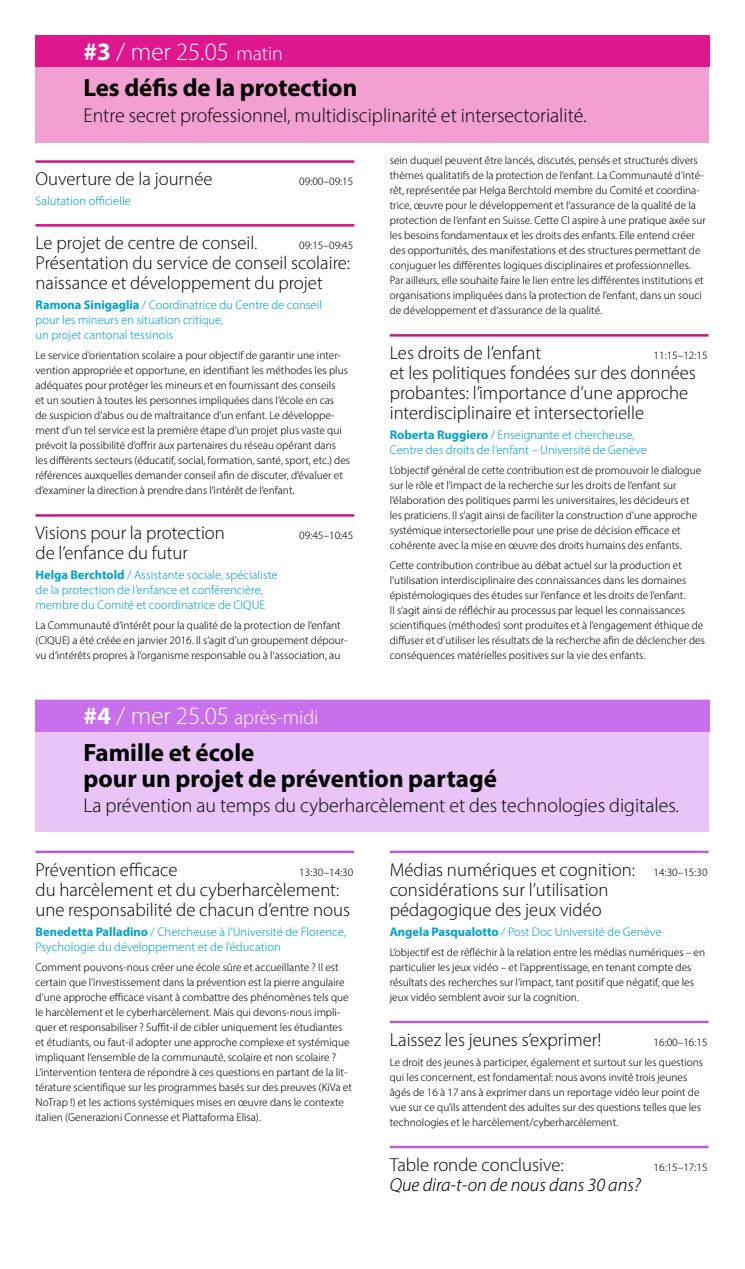
<style>
.page{position:relative;width:745px;height:1269px;background:#fff}
.page>*{position:absolute;margin:0;border:0;box-sizing:border-box;transform-origin:0 0}
.indice_h1{font:25px/26.2px "Myriad Variable Concept";color:#000}
.indice_h1-2{font:25px "Myriad Variable Concept";color:#fff}
.indice_h2{font:20px "Myriad Variable Concept";color:#000}
.prog_h1_rosa{font:18.75px/20px "Myriad Variable Concept";color:#000}
.prog_h1_viola{font:18.75px/20px "Myriad Variable Concept";color:#000}
.prog_h1_viola-2{font:italic 18.75px "Myriad Variable Concept";color:#000}
.prog_h2_autore{font:12.5px/15px "Myriad Variable Concept";color:#00a1cf}
.prog_abstract{font:11.25px/15px "Myriad Variable Concept";color:#000}
.prog_h2_autore-2{font:11.25px/15px "Myriad Variable Concept";color:#000}
.prog_h1_rosa-2{font:11.25px "Myriad Variable Concept";color:#000}
.prog_h1_viola-3{font:11.25px "Myriad Variable Concept";color:#000}
.s1{font-size:20px}
.s2{font-size:11.25px}
</style>
<div class="page">
<div style="left:35px;top:35px;width:673px;height:108px;background:#f1a0d1"></div>
<div style="left:35px;top:35px;width:674px;height:32px;background:#de178f"></div>
<hr style="left:35px;top:850px;width:319px;height:3px;background:#b363d1">
<hr style="left:389px;top:850px;width:319px;height:3px;background:#b363d1">
<hr style="left:389px;top:1020px;width:319px;height:3px;background:#b363d1">
<hr style="left:389px;top:1145px;width:319px;height:3px;background:#b363d1">
<div style="left:35px;top:699px;width:673px;height:132px;background:#e9c4f7"></div>
<div style="left:35px;top:699px;width:674px;height:32px;background:#c870eb"></div>
<hr style="left:35px;top:160px;width:319px;height:3px;background:#cc1782">
<hr style="left:35px;top:224px;width:319px;height:2px;background:#cc1782">
<hr style="left:35px;top:514px;width:319px;height:2px;background:#cc1782">
<hr style="left:389px;top:334px;width:319px;height:2px;background:#cc1782">
<p class="indice_h1-2" style="left:83px;top:36px;width:201px">#3 / mer 25.05 <span class="s1">matin</span></p>
<p class="indice_h1" style="left:83px;top:75px;width:275px">Les défis de la protection</p>
<p class="indice_h2" style="left:83px;top:103px;width:504px">Entre secret professionnel, multidisciplinarité et intersectorialité.</p>
<p class="prog_h1_rosa" style="left:35px;top:169px;width:178px">Ouverture de la journée</p>
<p class="prog_h1_rosa-2" style="left:299px;top:175px;width:56px">09:00–09:15</p>
<p class="prog_h2_autore" style="left:35px;top:194px;width:97px">Salutation officielle</p>
<p class="prog_h1_rosa" style="left:35px;top:233px;width:223px">Le projet de centre de conseil.</p>
<p class="prog_h1_rosa-2" style="left:299px;top:239px;width:56px">09:15–09:45</p>
<p class="prog_h1_rosa" style="left:35px;top:253px;width:316px">Présentation du service de conseil scolaire: naissance et développement du projet</p>
<p class="prog_h2_autore" style="left:35px;top:297px;width:288px">Ramona Sinigaglia / Coordinatrice du Centre de conseil pour les mineurs en situation critique,<br>un projet cantonal tessinois</p>
<p class="prog_abstract" style="left:35px;top:348px;width:316px">Le service d’orientation scolaire a pour objectif de garantir une inter&shy;vention appropriée et opportune, en identifiant les méthodes les plus adéquates pour protéger les mineurs et en fournissant des conseils<br>et un soutien à toutes les personnes impliquées dans l’école en cas<br>de suspicion d’abus ou de maltraitance d’un enfant. Le développe&shy;ment d’un tel service est la première étape d’un projet plus vaste qui prévoit la possibilité d’offrir aux partenaires du réseau opérant dans les différents secteurs (éducatif, social, formation, santé, sport, etc.) des références auxquelles demander conseil afin de discuter, d’évaluer et d’examiner la direction à prendre dans l’intérêt de l’enfant.</p>
<p class="prog_h1_rosa" style="left:35px;top:523px;width:191px">Visions pour la protection</p>
<p class="prog_h1_rosa-2" style="left:299px;top:529px;width:56px">09:45–10:45</p>
<p class="prog_h1_rosa" style="left:35px;top:543px;width:154px">de l’enfance du futur</p>
<p class="prog_h2_autore" style="left:35px;top:567px;width:243px">Helga Berchtold / Assistante sociale, spécialiste de la protection de l’enfance et conférencière, membre du Comité et coordinatrice de CIQUE</p>
<p class="prog_abstract" style="left:35px;top:618px;width:313px">La Communauté d’intérêt pour la qualité de la protection de l’enfant (CIQUE) a été créée en janvier 2016. Il s’agit d’un groupement dépour&shy;vu d’intérêts propres à l’organisme responsable ou à l’association, au</p>
<p class="prog_abstract" style="left:389px;top:153px;width:317px">sein duquel peuvent être lancés, discutés, pensés et structurés divers thèmes qualitatifs de la protection de l’enfant. La Communauté d’inté&shy;rêt, représentée par Helga Berchtold membre du Comité et coordina&shy;trice, œuvre pour le développement et l’assurance de la qualité de la protection de l’enfant en Suisse. Cette CI aspire à une pratique axée sur les besoins fondamentaux et les droits des enfants. Elle entend créer des opportunités, des manifestations et des structures permettant de conjuguer les différentes logiques disciplinaires et professionnelles.<br>Par ailleurs, elle souhaite faire le lien entre les différentes institutions et organisations impliquées dans la protection de l’enfant, dans un souci de développement et d’assurance de la qualité.</p>
<p class="prog_h1_rosa" style="left:389px;top:343px;width:153px">Les droits de l’enfant</p>
<p class="prog_h1_rosa-2" style="left:653px;top:349px;width:56px">11:15–12:15</p>
<p class="prog_h1_rosa" style="left:389px;top:363px;width:307px">et les politiques fondées sur des données probantes: l’importance d’une approche interdisciplinaire et intersectorielle</p>
<p class="prog_h2_autore" style="left:389px;top:427px;width:258px">Roberta Ruggiero / Enseignante et chercheuse,<br>Centre des droits de l’enfant – Université de Genève</p>
<p class="prog_h2_autore-2" style="left:389px;top:463px;width:313px">L’objectif général de cette contribution est de promouvoir le dialogue sur le rôle et l’impact de la recherche sur les droits de l’enfant sur l’élaboration des politiques parmi les universitaires, les décideurs et les praticiens. Il s’agit ainsi de faciliter la construction d’une approche systémique intersectorielle pour une prise de décision efficace et cohérente avec la mise en œuvre des droits humains des enfants.</p>
<p class="prog_h2_autore-2" style="left:389px;top:558px;width:316px">Cette contribution contribue au débat actuel sur la production et l’utilisation interdisciplinaire des connaissances dans les domaines épistémologiques des études sur l’enfance et les droits de l’enfant.<br>Il s’agit ainsi de réfléchir au processus par lequel les connaissances scientifiques (méthodes) sont produites et à l’engagement éthique de diffuser et d’utiliser les résultats de la recherche afin de déclencher des conséquences matérielles positives sur la vie des enfants.</p>
<p class="indice_h1-2" style="left:83px;top:700px;width:236px">#4 / mer 25.05 <span class="s1">après-midi</span></p>
<p class="indice_h1" style="left:83px;top:739px;width:414px">Famille et école<br>pour un projet de prévention partagé</p>
<p class="indice_h2" style="left:83px;top:793px;width:596px">La prévention au temps du cyberharcèlement et des technologies digitales.</p>
<p class="prog_h1_viola" style="left:35px;top:859px;width:144px">Prévention efficace</p>
<p class="prog_h1_viola-3" style="left:299px;top:865px;width:56px">13:30–14:30</p>
<p class="prog_h1_viola" style="left:35px;top:879px;width:316px">du harcèlement et du cyberharcèlement: une responsabilité de chacun d’entre nous</p>
<p class="prog_h2_autore" style="left:35px;top:924px;width:312px">Benedetta Palladino / Chercheuse à l’Université de Florence,<br>Psychologie du développement et de l’éducation</p>
<p class="prog_abstract" style="left:35px;top:959px;width:315px">Comment pouvons-nous créer une école sûre et accueillante ? Il est certain que l’investissement dans la prévention est la pierre angulaire d’une approche efficace visant à combattre des phénomènes tels que le harcèlement et le cyberharcèlement. Mais qui devons-nous impli&shy;quer et responsabiliser ? Suffit-il de cibler uniquement les étudiantes et étudiants, ou faut-il adopter une approche complexe et systémique impliquant l’ensemble de la communauté, scolaire et non scolaire ?</p>
<p class="prog_abstract" style="left:35px;top:1064px;width:318px">L’intervention tentera de répondre à ces questions en partant de la lit&shy;térature scientifique sur les programmes basés sur des preuves (KiVa et NoTrap !) et les actions systémiques mises en œuvre dans le contexte italien (Generazioni Connesse et Piattaforma Elisa).</p>
<p class="prog_h1_viola" style="left:389px;top:859px;width:319px">Médias numériques et cognition: <span class="s2">14:30–15:30 </span>considérations sur l’utilisation pédagogique des jeux vidéo</p>
<p class="prog_h2_autore" style="left:389px;top:924px;width:273px">Angela Pasqualotto / Post Doc Université de Genève</p>
<p class="prog_abstract" style="left:389px;top:944px;width:317px">L’objectif est de réfléchir à la relation entre les médias numériques – en particulier les jeux vidéo – et l’apprentissage, en tenant compte des résultats des recherches sur l’impact, tant positif que négatif, que les jeux vidéo semblent avoir sur la cognition.</p>
<p class="prog_h1_viola" style="left:389px;top:1029px;width:213px">Laissez les jeunes s’exprimer!</p>
<p class="prog_h1_viola-3" style="left:653px;top:1035px;width:56px">16:00–16:15</p>
<p class="prog_abstract" style="left:389px;top:1054px;width:314px">Le droit des jeunes à participer, également et surtout sur les questions qui les concernent, est fondamental: nous avons invité trois jeunes âgés de 16 à 17 ans à exprimer dans un reportage vidéo leur point de vue sur ce qu’ils attendent des adultes sur des questions telles que les technologies et le harcèlement/cyberharcèlement.</p>
<p class="prog_h1_viola" style="left:389px;top:1154px;width:175px">Table ronde conclusive:</p>
<p class="prog_h1_viola-3" style="left:653px;top:1160px;width:56px">16:15–17:15</p>
<p class="prog_h1_viola-2" style="left:389px;top:1173px;width:252px">Que dira-t-on de nous dans 30 ans?</p>
</div>
